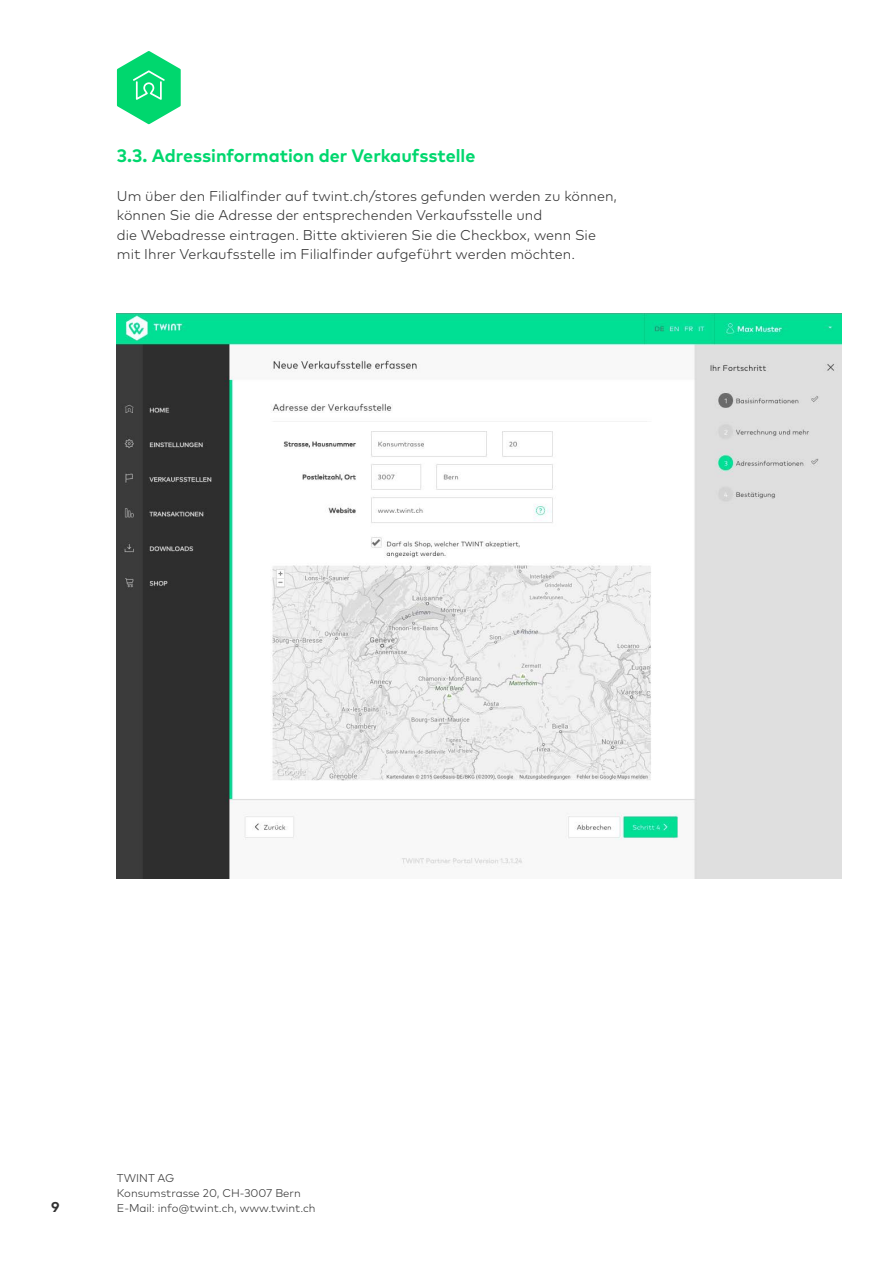
<style>
.page{position:relative;width:893px;height:1263px;background:#fff}
.page>*{position:absolute;margin:0;border:0;box-sizing:border-box;transform-origin:0 0}
.t1{font:700 18px "Mark Pro";color:#00d76e}
.t2{font:300 14.25px/19.5px "Mark Pro";color:#313131}
.t3{font:700 14.25px "Mark Pro";color:#313131}
.t4{font:300 11.25px/15px "Mark Pro";color:#313131}
</style>
<div class="page">
<img style="left:117px;top:313px;width:725px;height:565px">
<svg style="left:117px;top:51px;width:64px;height:73px"></svg>
<p class="t1" style="left:117px;top:142px;width:360px">3.3. Adressinformation der Verkaufsstelle</p>
<p class="t2" style="left:117px;top:185px;width:502px">Um über den Filialfinder auf twint.ch/stores gefunden werden zu können, können Sie die Adresse der entsprechenden Verkaufsstelle und<br>die Webadresse eintragen. Bitte aktivieren Sie die Checkbox, wenn Sie mit Ihrer Verkaufsstelle im Filialfinder aufgeführt werden möchten.</p>
<p class="t4" style="left:117px;top:1169px;width:186px">TWINT AG<br>Konsumstrasse 20, CH-3007 Bern</p>
<p class="t3" style="left:51px;top:1196px;width:10px">9</p>
<p class="t4" style="left:117px;top:1199px;width:200px">E-Mail: info@twint.ch, www.twint.ch</p>
</div>
